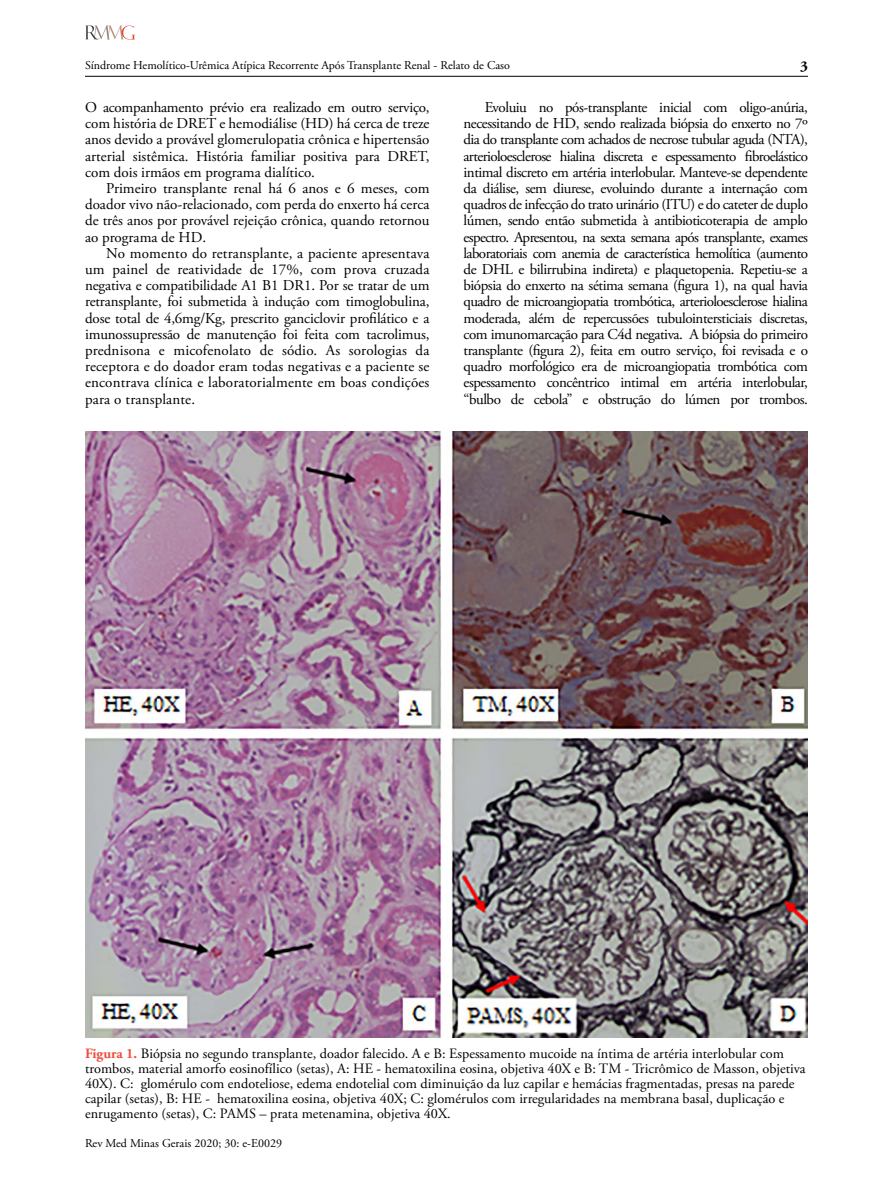
<style>
.page{position:relative;width:893px;height:1191px;background:#fff}
.page>*{position:absolute;margin:0;border:0;box-sizing:border-box;transform-origin:0 0}
.t1{font:15px/16.2px "Adobe Garamond Pro";color:#000;text-align:justify}
.t2{font:700 15px "Adobe Garamond Pro";color:#000}
.t3{font:14.25px/15px "Adobe Garamond Pro";color:#000}
.t4{font:12px "Adobe Garamond Pro";color:#000}
.s1{font-weight:700;color:#f04e3d}
</style>
<div class="page">
<hr style="left:85px;top:76px;width:723px;height:1px;background:#000">
<svg style="left:85px;top:26px;width:50px;height:14px"></svg>
<img style="left:85px;top:431px;width:723px;height:606px">
<p class="t4" style="left:85px;top:58px;width:426px">Síndrome Hemolítico-Urêmica Atípica Recorrente Após Transplante Renal - Relato de Caso</p>
<p class="t2" style="left:800px;top:58px;width:9px">3</p>
<p class="t1" style="left:85px;top:100px;width:346px">O acompanhamento prévio era realizado em outro serviço, com história de DRET e hemodiálise (HD) há cerca de treze anos devido a provável glomerulopatia crônica e hipertensão arterial sistêmica. História familiar positiva para DRET, com dois irmãos em programa dialítico.</p>
<p class="t1" style="left:85px;top:181px;width:346px;text-indent:21px">Primeiro transplante renal há 6 anos e 6 meses, com doador vivo não-relacionado, com perda do enxerto há cerca de três anos por provável rejeição crônica, quando retornou ao programa de HD.</p>
<p class="t1" style="left:85px;top:245px;width:346px;text-indent:21px">No momento do retransplante, a paciente apresentava um painel de reatividade de 17%, com prova cruzada negativa e compatibilidade A1 B1 DR1. Por se tratar de um retransplante, foi submetida à indução com timoglobulina, dose total de 4,6mg/Kg, prescrito ganciclovir profilático e a imunossupressão de manutenção foi feita com tacrolimus, prednisona e micofenolato de sódio. As sorologias da receptora e do doador eram todas negativas e a paciente se encontrava clínica e laboratorialmente em boas condições para o transplante.</p>
<p class="t1" style="left:463px;top:100px;width:346px;text-indent:21px">Evoluiu no pós-transplante inicial com oligo-anúria, necessitando de HD, sendo realizada biópsia do enxerto no 7º dia do transplante com achados de necrose tubular aguda (NTA), arterioloesclerose hialina discreta e espessamento fibroelástico intimal discreto em artéria interlobular. Manteve-se dependente da diálise, sem diurese, evoluindo durante a internação com quadros de infecção do trato urinário (ITU) e do cateter de duplo lúmen, sendo então submetida à antibioticoterapia de amplo espectro. Apresentou, na sexta semana após transplante, exames laboratoriais com anemia de característica hemolítica (aumento de DHL e bilirrubina indireta) e plaquetopenia. Repetiu-se a biópsia do enxerto na sétima semana (figura 1), na qual havia quadro de microangiopatia trombótica, arterioloesclerose hialina moderada, além de repercussões tubulointersticiais discretas, com imunomarcação para C4d negativa. A biópsia do primeiro transplante (figura 2), feita em outro serviço, foi revisada e o quadro morfológico era de microangiopatia trombótica com espessamento concêntrico intimal em artéria interlobular, “bulbo de cebola” e obstrução do lúmen por trombos.</p>
<p class="t3" style="left:85px;top:1046px;width:722px"><span class="s1">Figura 1.</span> Biópsia no segundo transplante, doador falecido. A e B: Espessamento mucoide na íntima de artéria interlobular com trombos, material amorfo eosinofílico (setas), A: HE - hematoxilina eosina, objetiva 40X e B: TM - Tricrômico de Masson, objetiva 40X). C: glomérulo com endoteliose, edema endotelial com diminuição da luz capilar e hemácias fragmentadas, presas na parede capilar (setas), B: HE - hematoxilina eosina, objetiva 40X; C: glomérulos com irregularidades na membrana basal, duplicação e enrugamento (setas), C: PAMS – prata metenamina, objetiva 40X.</p>
<p class="t4" style="left:85px;top:1135px;width:198px">Rev Med Minas Gerais 2020; 30: e-E0029</p>
</div>
